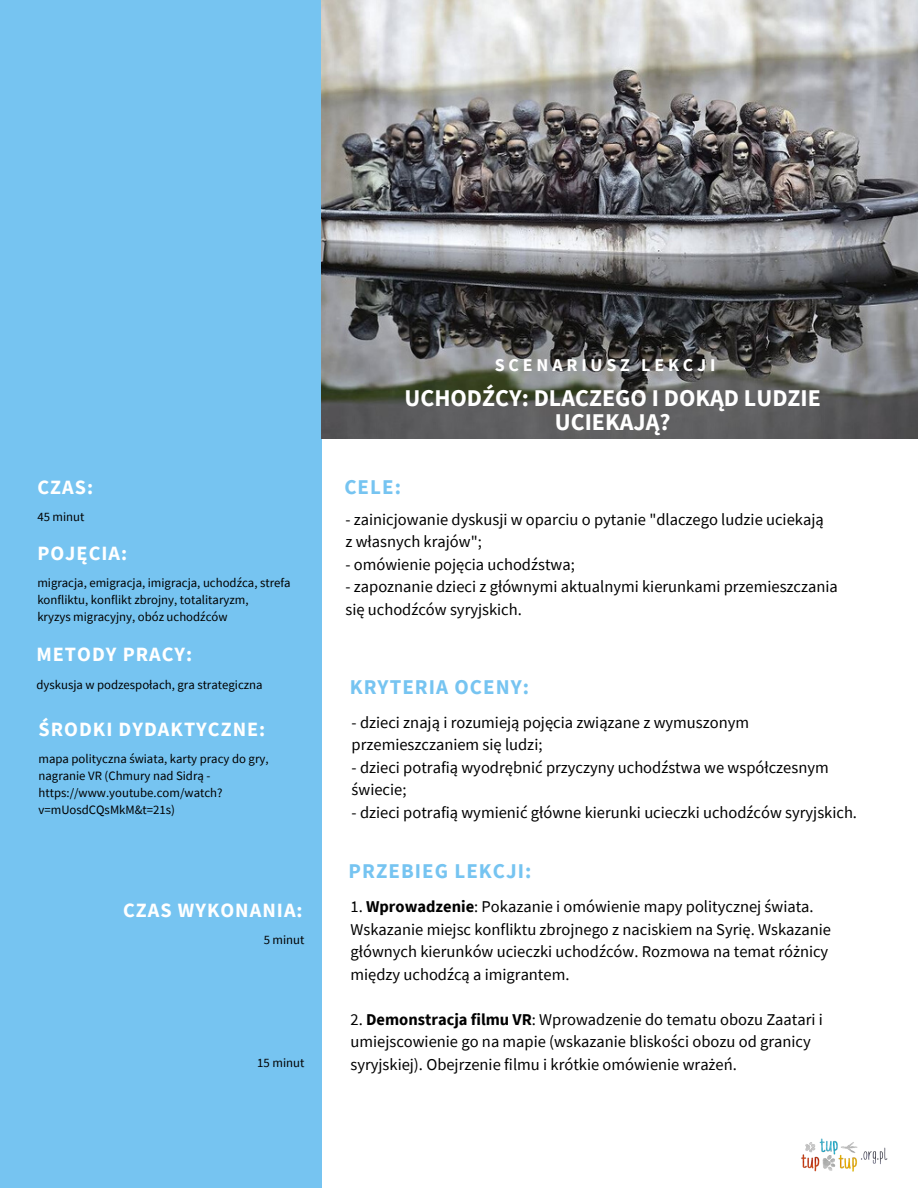
<style>
.page{position:relative;width:918px;height:1188px;background:#fff}
.page>*{position:absolute;margin:0;border:0;box-sizing:border-box;transform-origin:0 0}
.t1{font:700 24px/23.7px "Source Sans Pro";color:#fff;text-align:center}
.t2{font:700 21px "Source Sans Pro";letter-spacing:.05em;color:#76c4f1}
.t3{font:700 20.25px "Source Sans Pro";letter-spacing:.05em;color:#fff}
.t4{font:700 18px "Source Sans Pro";letter-spacing:.21em;color:#fff}
.t5{font:16.5px/22.5px "Source Sans Pro";color:#000}
.t6{font:12.75px/16.8px "Source Sans Pro";color:#000}
.s1{font-weight:700}
</style>
<div class="page">
<div style="left:0;top:0;width:322px;height:1188px;background:#76c4f1"></div>
<img style="left:321px;top:0;width:597px;height:439px">
<img style="left:801px;top:1138px;width:87px;height:34px">
<p class="t3" style="left:37px;top:474px;width:57px">CZAS:</p>
<p class="t6" style="left:37px;top:509px;width:49px">45 minut</p>
<p class="t3" style="left:37px;top:540px;width:91px">POJĘCIA:</p>
<p class="t6" style="left:37px;top:574px;width:255px">migracja, emigracja, imigracja, uchodźca, strefa konfliktu, konflikt zbrojny, totalitaryzm,<br>kryzys migracyjny, obóz uchodźców</p>
<p class="t3" style="left:36px;top:641px;width:157px">METODY PRACY:</p>
<p class="t6" style="left:36px;top:676px;width:228px">dyskusja w podzespołach, gra strategiczna</p>
<p class="t3" style="left:39px;top:716px;width:228px">ŚRODKI DYDAKTYCZNE:</p>
<p class="t6" style="left:39px;top:751px;width:232px">mapa polityczna świata, karty pracy do gry, nagranie VR (Chmury nad Sidrą - https://www.youtube.com/watch? v=mUosdCQsMkM&amp;t=21s)</p>
<p class="t3" style="left:123px;top:897px;width:181px">CZAS WYKONANIA:</p>
<p class="t6" style="left:264px;top:931px;width:42px">5 minut</p>
<p class="t6" style="left:257px;top:1054px;width:49px">15 minut</p>
<p class="t4" style="left:495px;top:353px;width:222px">SCENARIUSZ LEKCJI</p>
<h1 class="t1" style="left:404px;top:386px;width:418px">UCHODŹCY: DLACZEGO I DOKĄD LUDZIE<br>UCIEKAJĄ?</h1>
<p class="t2" style="left:344px;top:474px;width:58px">CELE:</p>
<p class="t5" style="left:345px;top:508px;width:480px">- zainicjowanie dyskusji w oparciu o pytanie "dlaczego ludzie uciekają z własnych krajów";</p>
<p class="t5" style="left:345px;top:553px;width:231px">- omówienie pojęcia uchodźstwa;</p>
<p class="t5" style="left:345px;top:575px;width:494px">- zapoznanie dzieci z głównymi aktualnymi kierunkami przemieszczania się uchodźców syryjskich.</p>
<p class="t2" style="left:350px;top:673px;width:181px">KRYTERIA OCENY:</p>
<p class="t5" style="left:352px;top:710px;width:399px">- dzieci znają i rozumieją pojęcia związane z wymuszonym przemieszczaniem się ludzi;</p>
<p class="t5" style="left:352px;top:755px;width:479px">- dzieci potrafią wyodrębnić przyczyny uchodźstwa we współczesnym świecie;</p>
<p class="t5" style="left:352px;top:800px;width:507px">- dzieci potrafią wymienić główne kierunki ucieczki uchodźców syryjskich.</p>
<p class="t2" style="left:349px;top:858px;width:184px">PRZEBIEG LEKCJI:</p>
<p class="t5" style="left:351px;top:895px;width:482px">1. <span class="s1">Wprowadzenie</span>: Pokazanie i omówienie mapy politycznej świata.<br>Wskazanie miejsc konfliktu zbrojnego z naciskiem na Syrię. Wskazanie głównych kierunków ucieczki uchodźców. Rozmowa na temat różnicy między uchodźcą a imigrantem.</p>
<p class="t5" style="left:351px;top:1008px;width:474px">2. <span class="s1">Demonstracja filmu VR</span>: Wprowadzenie do tematu obozu Zaatari i umiejscowienie go na mapie (wskazanie bliskości obozu od granicy syryjskiej). Obejrzenie filmu i krótkie omówienie wrażeń.</p>
</div>
